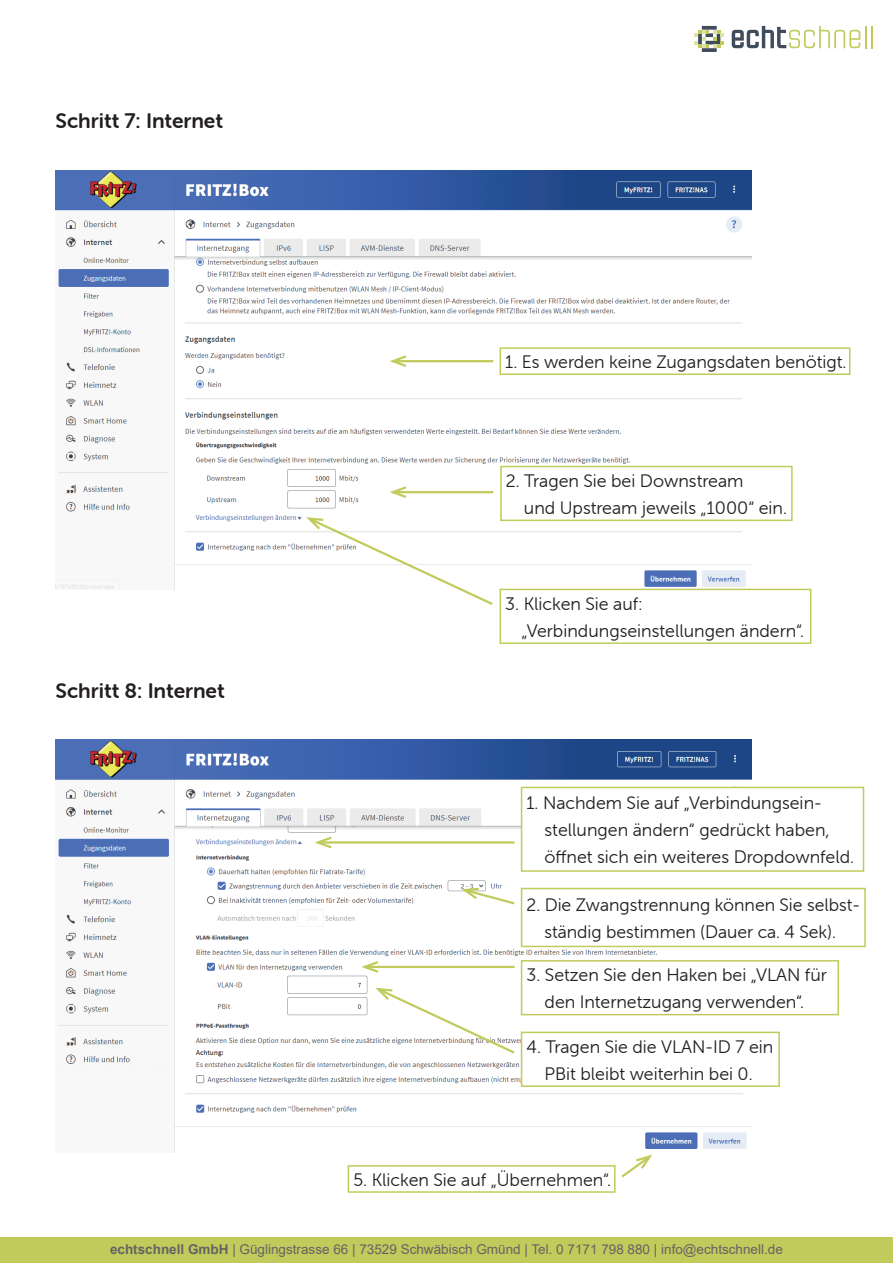
<style>
.page{position:relative;width:893px;height:1263px;background:#fff}
.page>*{position:absolute;margin:0;border:0;box-sizing:border-box;transform-origin:0 0}
.t1{font:21px "Museo Sans Rounded 700";color:#231f20}
.t2{font:18px/27px "Museo Sans Rounded 300";color:#231f20}
.t3{font:13.5px "Arial";color:#636366}
.s1{font-weight:700}
</style>
<div class="page">
<svg style="left:694px;top:26px;width:30px;height:26px"></svg>
<svg style="left:732px;top:26px;width:134px;height:22px"></svg>
<hr style="left:871px;top:26px;width:2px;height:22px;background:#c1cb5b">
<div style="left:0;top:1237px;width:893px;height:26px;background:#c1cb5b"></div>
<img style="left:56px;top:170px;width:695px;height:419px">
<hr style="left:393px;top:360px;width:100px;height:2px;background:#c1cb5b">
<svg style="left:386px;top:353px;width:23px;height:16px"></svg>
<hr style="left:393px;top:491px;width:100px;height:2px;background:#c1cb5b">
<svg style="left:386px;top:484px;width:23px;height:16px"></svg>
<svg style="left:303px;top:516px;width:192px;height:89px"></svg>
<div style="left:500px;top:347px;width:350px;height:28px;border:2px solid #c1cb5b"></div>
<div style="left:500px;top:466px;width:293px;height:55px;border:2px solid #c1cb5b"></div>
<div style="left:500px;top:589px;width:311px;height:55px;border:2px solid #c1cb5b"></div>
<img style="left:56px;top:740px;width:695px;height:412px">
<hr style="left:318px;top:841px;width:196px;height:3px;background:#c1cb5b">
<svg style="left:311px;top:835px;width:23px;height:15px"></svg>
<hr style="left:365px;top:966px;width:149px;height:2px;background:#c1cb5b">
<svg style="left:358px;top:959px;width:23px;height:16px"></svg>
<svg style="left:458px;top:886px;width:59px;height:20px"></svg>
<div style="left:522px;top:787px;width:341px;height:84px;background:#fff"></div>
<div style="left:521px;top:787px;width:343px;height:85px;border:2px solid #c1cb5b"></div>
<div style="left:521px;top:888px;width:345px;height:59px;border:2px solid #c1cb5b"></div>
<div style="left:521px;top:960px;width:318px;height:55px;border:2px solid #c1cb5b"></div>
<svg style="left:372px;top:986px;width:145px;height:69px"></svg>
<div style="left:522px;top:1032px;width:257px;height:54px;background:#fff"></div>
<div style="left:521px;top:1032px;width:259px;height:55px;border:2px solid #c1cb5b"></div>
<svg style="left:621px;top:1154px;width:32px;height:24px"></svg>
<div style="left:348px;top:1165px;width:267px;height:28px;border:2px solid #c1cb5b"></div>
<p class="t1" style="left:56px;top:109px;width:169px">Schritt 7: Internet</p>
<p class="t1" style="left:56px;top:679px;width:171px">Schritt 8: Internet</p>
<p class="t2" style="left:505px;top:348px;width:343px">1. Es werden keine Zugangsdaten benötigt.</p>
<p class="t2" style="left:524px;top:467px;width:265px;text-indent:-18px">2. Tragen Sie bei Downstream<br>und Upstream jeweils „1000“ ein.</p>
<p class="t2" style="left:521px;top:590px;width:284px;text-indent:-16px">3. Klicken Sie auf: „Verbindungseinstellungen ändern“.</p>
<p class="t2" style="left:545px;top:789px;width:311px;text-indent:-18px">1. Nachdem Sie auf „Verbindungsein&shy;stellungen ändern“ gedrückt haben, öffnet sich ein weiteres Dropdownfeld.</p>
<p class="t2" style="left:527px;top:891px;width:335px;text-align:center">2. Die Zwangstrennung können Sie selbst&shy;ständig bestimmen (Dauer ca. 4 Sek).</p>
<p class="t2" style="left:527px;top:961px;width:302px;text-align:center">3. Setzen Sie den Haken bei „VLAN für den Internetzugang verwenden“.</p>
<p class="t2" style="left:527px;top:1033px;width:248px;text-align:center">4. Tragen Sie die VLAN-ID 7 ein<br>PBit bleibt weiterhin bei 0.</p>
<p class="t2" style="left:353px;top:1166px;width:259px">5. Klicken Sie auf „Übernehmen“.</p>
<p class="t3" style="left:110px;top:1240px;width:674px"><span class="s1">echtschnell GmbH</span> | Güglingstrasse 66 | 73529 Schwäbisch Gmünd | Tel. 0 7171 798 880 | info@echtschnell.de</p>
</div>
